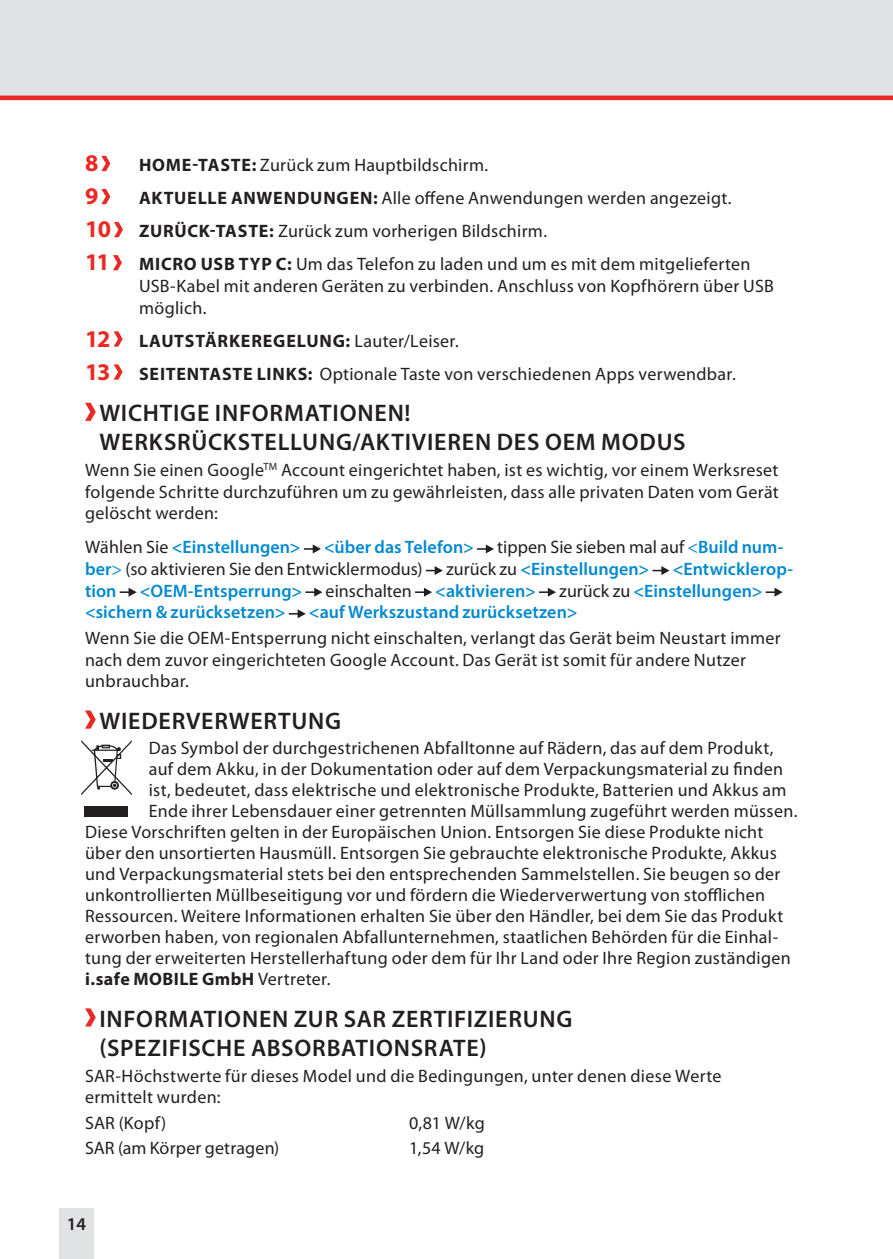
<style>
.page{position:relative;width:893px;height:1259px;background:#fff}
.page>*{position:absolute;margin:0;border:0;box-sizing:border-box;transform-origin:0 0}
.t1{font:600 24px/28.8px "Myriad Pro";letter-spacing:.03em;color:#231f20}
.t2{font:700 24px "Myriad Pro";color:#ea2922}
.t3{font:18px/21.6px "Myriad Pro";letter-spacing:.02em;color:#231f20}
.t4{font:600 18px "Myriad Pro";letter-spacing:.005em;color:#0089cf}
.t5{font:700 18px "Myriad Pro";letter-spacing:.025em;color:#231f20}
.t6{font:18px "Myriad Pro";color:#231f20}
.t7{font:600 18px "Myriad Pro";color:#231f20}
.s1{font-weight:700}
.s2{font-weight:700;font-size:24px;color:#ea2922}
.s3{font-weight:400;color:#231f20}
.s4{color:#0089cf}
.s5{font-weight:600;color:#0089cf}
.s6{font-weight:400}
</style>
<div class="page">
<div style="left:60px;top:1208px;width:34px;height:51px;background:#e1e2e4"></div>
<div style="left:0;top:0;width:893px;height:101px;background:#e1e2e4"></div>
<hr style="left:0;top:96px;width:893px;height:4px;background:#ea2922">
<svg style="left:101px;top:156px;width:9px;height:15px"></svg>
<svg style="left:101px;top:189px;width:9px;height:15px"></svg>
<svg style="left:114px;top:222px;width:9px;height:15px"></svg>
<svg style="left:113px;top:255px;width:9px;height:15px"></svg>
<svg style="left:114px;top:331px;width:9px;height:15px"></svg>
<svg style="left:114px;top:364px;width:9px;height:16px"></svg>
<svg style="left:85px;top:403px;width:11px;height:18px"></svg>
<svg style="left:304px;top:544px;width:17px;height:9px"></svg>
<svg style="left:477px;top:544px;width:17px;height:9px"></svg>
<svg style="left:426px;top:566px;width:17px;height:9px"></svg>
<svg style="left:652px;top:566px;width:17px;height:9px"></svg>
<svg style="left:120px;top:587px;width:17px;height:9px"></svg>
<svg style="left:305px;top:587px;width:17px;height:9px"></svg>
<svg style="left:415px;top:587px;width:17px;height:9px"></svg>
<svg style="left:539px;top:587px;width:17px;height:9px"></svg>
<svg style="left:766px;top:587px;width:17px;height:9px"></svg>
<svg style="left:289px;top:609px;width:17px;height:9px"></svg>
<svg style="left:85px;top:710px;width:11px;height:18px"></svg>
<svg style="left:85px;top:1008px;width:11px;height:18px"></svg>
<div style="left:85px;top:806px;width:43px;height:11px;background:#231f20"></div>
<svg style="left:81px;top:740px;width:51px;height:55px"></svg>
<h1 class="t2" style="left:85px;top:147px;width:15px">8</h1>
<p class="t3" style="left:139px;top:154px;width:351px"><span class="s1">HOME-TASTE:</span> Zurück zum Hauptbildschirm.</p>
<h1 class="t2" style="left:85px;top:180px;width:15px">9</h1>
<p class="t3" style="left:85px;top:181px;width:667px;line-height:33px;text-indent:54px"><span class="s1">AKTUELLE ANWENDUNGEN:</span> Alle offene Anwendungen werden angezeigt.<br><span class="s2">10</span> <span class="s1">ZURÜCK-TASTE:</span> Zurück zum vorherigen Bildschirm.<br><span class="s2">11</span> <span class="s1">MICRO USB TYP C:</span> Um das Telefon zu laden und um es mit dem mitgelieferten</p>
<p class="t3" style="left:139px;top:275px;width:636px">USB-Kabel mit anderen Geräten zu verbinden. Anschluss von Kopfhörern über USB möglich.</p>
<p class="t3" style="left:85px;top:324px;width:652px;line-height:33px"><span class="s2">12</span> <span class="s1">LAUTSTÄRKEREGELUNG:</span> Lauter/Leiser.<br><span class="s2">13</span> <span class="s1">SEITENTASTE LINKS:</span> Optionale Taste von verschiedenen Apps verwendbar.</p>
<h1 class="t1" style="left:99px;top:398px;width:588px">WICHTIGE INFORMATIONEN!<br>WERKSRÜCKSTELLUNG/AKTIVIEREN DES OEM MODUS</h1>
<p class="t3" style="left:85px;top:459px;width:695px;text-align:justify">Wenn Sie einen Google<sup>TM</sup> Account eingerichtet haben, ist es wichtig, vor einem Werksreset folgende Schritte durchzuführen um zu gewährleisten, dass alle privaten Daten vom Gerät gelöscht werden:</p>
<p class="t4" style="left:85px;top:536px;width:217px"><span class="s3">Wählen Sie</span> &lt;Einstellungen&gt;</p>
<p class="t4" style="left:324px;top:536px;width:151px">&lt;über das Telefon&gt;</p>
<p class="t3" style="left:497px;top:536px;width:288px">tippen Sie sieben mal auf <span class="s4">&lt;</span><span class="s5">Build num-</span></p>
<p class="t3" style="left:85px;top:558px;width:339px"><span class="s5">ber</span><span class="s4">&gt;</span> (so aktivieren Sie den Entwicklermodus)</p>
<p class="t4" style="left:446px;top:557px;width:205px"><span class="s3">zurück zu</span> &lt;Einstellungen&gt;</p>
<p class="t4" style="left:673px;top:557px;width:122px">&lt;Entwicklerop-</p>
<p class="t4" style="left:85px;top:579px;width:33px">tion</p>
<p class="t4" style="left:140px;top:579px;width:164px">&lt;OEM-Entsperrung&gt;</p>
<p class="t6" style="left:326px;top:579px;width:88px">einschalten</p>
<p class="t4" style="left:435px;top:579px;width:102px">&lt;aktivieren&gt;</p>
<p class="t4" style="left:559px;top:579px;width:205px"><span class="s3">zurück zu</span> &lt;Einstellungen&gt;</p>
<p class="t4" style="left:85px;top:601px;width:202px">&lt;sichern &amp; zurücksetzen&gt;</p>
<p class="t4" style="left:309px;top:601px;width:270px">&lt;auf Werkszustand zurücksetzen&gt;</p>
<p class="t3" style="left:85px;top:627px;width:697px">Wenn Sie die OEM-Entsperrung nicht einschalten, verlangt das Gerät beim Neustart immer nach dem zuvor eingerichteten Google Account. Das Gerät ist somit für andere Nutzer unbrauchbar.</p>
<h1 class="t1" style="left:99px;top:706px;width:243px">WIEDERVERWERTUNG</h1>
<p class="t3" style="left:149px;top:737px;width:626px">Das Symbol der durchgestrichenen Abfalltonne auf Rädern, das auf dem Produkt,</p>
<p class="t3" style="left:149px;top:758px;width:636px">auf dem Akku, in der Dokumentation oder auf dem Verpackungsmaterial zu finden</p>
<p class="t3" style="left:149px;top:779px;width:639px">ist, bedeutet, dass elektrische und elektronische Produkte, Batterien und Akkus am</p>
<p class="t3" style="left:149px;top:800px;width:650px">Ende ihrer Lebensdauer einer getrennten Müllsammlung zugeführt werden müssen.</p>
<p class="t3" style="left:85px;top:821px;width:680px">Diese Vorschriften gelten in der Europäischen Union. Entsorgen Sie diese Produkte nicht</p>
<p class="t3" style="left:85px;top:842px;width:693px">über den unsortierten Hausmüll. Entsorgen Sie gebrauchte elektronische Produkte, Akkus</p>
<p class="t3" style="left:85px;top:863px;width:697px">und Verpackungsmaterial stets bei den entsprechenden Sammelstellen. Sie beugen so der</p>
<p class="t3" style="left:85px;top:884px;width:682px">unkontrollierten Müllbeseitigung vor und fördern die Wiederverwertung von stofflichen</p>
<p class="t3" style="left:85px;top:905px;width:700px">Ressourcen. Weitere Informationen erhalten Sie über den Händler, bei dem Sie das Produkt</p>
<p class="t3" style="left:85px;top:926px;width:695px">erworben haben, von regionalen Abfallunternehmen, staatlichen Behörden für die Einhal-</p>
<p class="t3" style="left:85px;top:947px;width:707px">tung der erweiterten Herstellerhaftung oder dem für Ihr Land oder Ihre Region zuständigen</p>
<p class="t5" style="left:85px;top:967px;width:247px">i.safe MOBILE GmbH <span class="s6">Vertreter.</span></p>
<h1 class="t1" style="left:99px;top:1003px;width:475px">INFORMATIONEN ZUR SAR ZERTIFIZIERUNG (SPEZIFISCHE ABSORBATIONSRATE)</h1>
<p class="t3" style="left:85px;top:1064px;width:638px">SAR-Höchstwerte für dieses Model und die Bedingungen, unter denen diese Werte ermittelt wurden:</p>
<p class="t3" style="left:85px;top:1111px;width:83px">SAR (Kopf)</p>
<p class="t3" style="left:409px;top:1111px;width:77px">0,81 W/kg</p>
<p class="t3" style="left:85px;top:1136px;width:196px">SAR (am Körper getragen)</p>
<p class="t3" style="left:409px;top:1136px;width:77px">1,54 W/kg</p>
<p class="t7" style="left:67px;top:1212px;width:21px">14</p>
</div>
